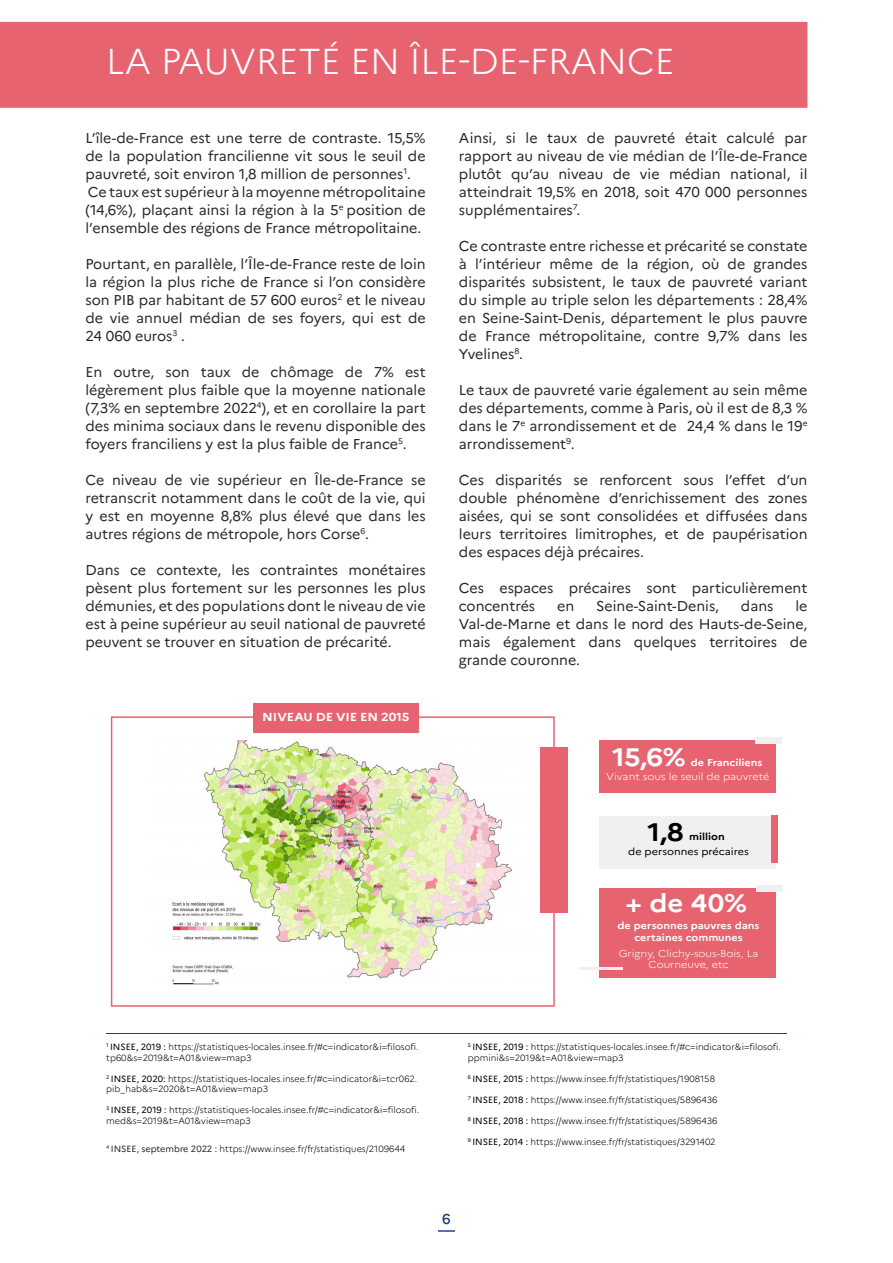
<style>
.page{position:relative;width:893px;height:1263px;background:#fff}
.page>*{position:absolute;margin:0;border:0;box-sizing:border-box;transform-origin:0 0}
.t1{font:300 36px "Marianne";color:#fff}
.t2{font:700 25.2px "Marianne";color:#fff;scale:1.09 1}
.t3{font:700 25.2px "Marianne";color:#000;scale:1.09 1}
.t4{font:14.25px/18px "Marianne";color:#282827;text-align:justify}
.t5{font:500 14.25px "Marianne";color:#283583}
.t6{font:700 11.55px "Marianne";color:#fff;scale:1.09 1}
.t7{font:300 9.9px/11.9px "Marianne";color:#fff;text-align:center;scale:1.09 1}
.t8{font:700 9.9px/11.9px "Marianne";color:#fff;text-align:center;scale:1.09 1}
.t9{font:9.9px "Marianne";color:#000;scale:1.09 1}
.t10{font:700 9.9px "Marianne";color:#000;scale:1.09 1}
.t11{font:300 9px/10.5px "Marianne";color:#000}
.s1{font-weight:400}
.s2{font-weight:400;color:#282827}
</style>
<div class="page">
<svg style="left:438px;top:1231px;width:17px;height:1px"></svg>
<div style="left:2px;top:23px;width:804px;height:83px;background:#e76370"></div>
<div style="left:0;top:22px;width:807px;height:86px;border:3px solid #e76370"></div>
<div style="left:111px;top:716px;width:444px;height:291px;border:2px solid #e76370"></div>
<img style="left:172px;top:740px;width:340px;height:245px">
<div style="left:253px;top:703px;width:166px;height:30px;background:#e76370"></div>
<div style="left:540px;top:747px;width:28px;height:165px;background:#e76370"></div>
<div style="left:599px;top:740px;width:176px;height:53px;background:#e76370"></div>
<div style="left:599px;top:888px;width:177px;height:90px;background:#e76370"></div>
<div style="left:599px;top:816px;width:176px;height:52px;background:#f0f0f1"></div>
<div style="left:755px;top:737px;width:27px;height:7px;background:#f0f0f1"></div>
<div style="left:756px;top:885px;width:26px;height:6px;background:#f0f0f1"></div>
<div style="left:772px;top:815px;width:6px;height:47px;background:#e76370"></div>
<hr style="left:579px;top:967px;width:44px;height:3px;background:#f0f0f1">
<hr style="left:106px;top:1033px;width:681px;height:1px;background:#283583">
<h1 class="t1" style="left:106px;top:40px;width:570px">LA PAUVRETÉ EN ÎLE-DE-FRANCE</h1>
<p class="t4" style="left:85px;top:129px;width:342px;text-align:left">L’île-de-France est une terre de contraste. 15,5% de la population francilienne vit sous le seuil de pauvreté, soit environ 1,8 million de personnes<sup>1</sup>.<br>Ce taux est supérieur à la moyenne métropolitaine (14,6%), plaçant ainsi la région à la 5<sup>e</sup> position de l’ensemble des régions de France métropolitaine.</p>
<p class="t4" style="left:85px;top:255px;width:342px">Pourtant, en parallèle, l’Île-de-France reste de loin la région la plus riche de France si l’on considère son PIB par habitant de 57 600 euros<sup>2</sup> et le niveau de vie annuel médian de ses foyers, qui est de 24 060 euros<sup>3</sup> .</p>
<p class="t4" style="left:85px;top:363px;width:342px">En outre, son taux de chômage de 7% est légèrement plus faible que la moyenne nationale (7,3% en septembre 2022<sup>4</sup>), et en corollaire la part des minima sociaux dans le revenu disponible des foyers franciliens y est la plus faible de France<sup>5</sup>.</p>
<p class="t4" style="left:85px;top:471px;width:342px">Ce niveau de vie supérieur en Île-de-France se retranscrit notamment dans le coût de la vie, qui y est en moyenne 8,8% plus élevé que dans les autres régions de métropole, hors Corse<sup>6</sup>.</p>
<p class="t4" style="left:85px;top:561px;width:342px">Dans ce contexte, les contraintes monétaires pèsent plus fortement sur les personnes les plus démunies, et des populations dont le niveau de vie est à peine supérieur au seuil national de pauvreté peuvent se trouver en situation de précarité.</p>
<p class="t6" style="left:262px;top:710px;width:137px">NIVEAU DE VIE EN 2015</p>
<p class="t4" style="left:459px;top:129px;width:350px">Ainsi, si le taux de pauvreté était calculé par rapport au niveau de vie médian de l’Île-de-France plutôt qu’au niveau de vie médian national, il atteindrait 19,5% en 2018, soit 470 000 personnes supplémentaires<sup>7</sup>.</p>
<p class="t4" style="left:459px;top:237px;width:350px">Ce contraste entre richesse et précarité se constate à l’intérieur même de la région, où de grandes disparités subsistent, le taux de pauvreté variant du simple au triple selon les départements : 28,4% en Seine-Saint-Denis, département le plus pauvre de France métropolitaine, contre 9,7% dans les Yvelines<sup>8</sup>.</p>
<p class="t4" style="left:459px;top:381px;width:350px">Le taux de pauvreté varie également au sein même des départements, comme à Paris, où il est de 8,3 % dans le 7<sup>e</sup> arrondissement et de 24,4 % dans le 19<sup>e </sup>arrondissement<sup>9</sup>.</p>
<p class="t4" style="left:459px;top:471px;width:350px">Ces disparités se renforcent sous l’effet d’un double phénomène d’enrichissement des zones aisées, qui se sont consolidées et diffusées dans leurs territoires limitrophes, et de paupérisation des espaces déjà précaires.</p>
<p class="t4" style="left:459px;top:579px;width:350px">Ces espaces précaires sont particulièrement concentrés</p>
<p class="t4" style="left:557px;top:597px;width:19px">en</p>
<p class="t4" style="left:596px;top:597px;width:124px">Seine-Saint-Denis,</p>
<p class="t4" style="left:741px;top:597px;width:34px">dans</p>
<p class="t4" style="left:459px;top:597px;width:350px;text-indent:336px">le Val-de-Marne et dans le nord des Hauts-de-Seine, mais également dans quelques territoires de grande couronne.</p>
<h2 class="t2" style="left:612px;top:742px;width:69px">15,6%</h2>
<p class="t8" style="left:691px;top:757px;width:67px">de Franciliens</p>
<p class="t7" style="left:606px;top:770px;width:151px">Vivant sous le seuil de pauvreté</p>
<h2 class="t3" style="left:648px;top:816px;width:35px">1,8</h2>
<p class="t10" style="left:689px;top:830px;width:34px">million</p>
<p class="t9" style="left:628px;top:845px;width:112px">de personnes précaires</p>
<h2 class="t2" style="left:625px;top:888px;width:113px">+ de 40%</h2>
<p class="t8" style="left:617px;top:919px;width:132px">de personnes pauvres dans certaines communes</p>
<p class="t7" style="left:619px;top:947px;width:130px">Grigny, Clichy-sous-Bois, La<br>Courneuve, etc</p>
<p class="t11" style="left:106px;top:1041px;width:314px"><sup>1</sup> <span class="s1">INSEE, 2019 :</span> https://statistiques-locales.insee.fr/#c=indicator&amp;i=filosofi. tp60&amp;s=2019&amp;t=A01&amp;view=map3</p>
<p class="t11" style="left:106px;top:1073px;width:312px"><sup>2</sup> <span class="s1">INSEE, 2020:</span> https://statistiques-locales.insee.fr/#c=indicator&amp;i=tcr062. pib_hab&amp;s=2020&amp;t=A01&amp;view=map3</p>
<p class="t11" style="left:106px;top:1104px;width:314px"><sup>3</sup> <span class="s1">INSEE, 2019 :</span> https://statistiques-locales.insee.fr/#c=indicator&amp;i=filosofi. med&amp;s=2019&amp;t=A01&amp;view=map3</p>
<p class="t11" style="left:106px;top:1143px;width:300px"><sup>4</sup> <span class="s2">INSEE, septembre 2022 :</span> https://www.insee.fr/fr/statistiques/2109644</p>
<p class="t11" style="left:468px;top:1041px;width:314px"><sup>5</sup> <span class="s1">INSEE, 2019 :</span> https://statistiques-locales.insee.fr/#c=indicator&amp;i=filosofi. ppmini&amp;s=2019&amp;t=A01&amp;view=map3</p>
<p class="t11" style="left:468px;top:1073px;width:249px"><sup>6</sup> <span class="s1">INSEE, 2015 :</span> https://www.insee.fr/fr/statistiques/1908158</p>
<p class="t11" style="left:468px;top:1094px;width:251px"><sup>7</sup> <span class="s1">INSEE, 2018 :</span> https://www.insee.fr/fr/statistiques/5896436</p>
<p class="t11" style="left:468px;top:1115px;width:251px"><sup>8</sup> <span class="s1">INSEE, 2018 :</span> https://www.insee.fr/fr/statistiques/5896436</p>
<p class="t11" style="left:468px;top:1136px;width:249px"><sup>9</sup> <span class="s1">INSEE, 2014 :</span> https://www.insee.fr/fr/statistiques/3291402</p>
<p class="t5" style="left:442px;top:1210px;width:10px">6</p>
</div>
